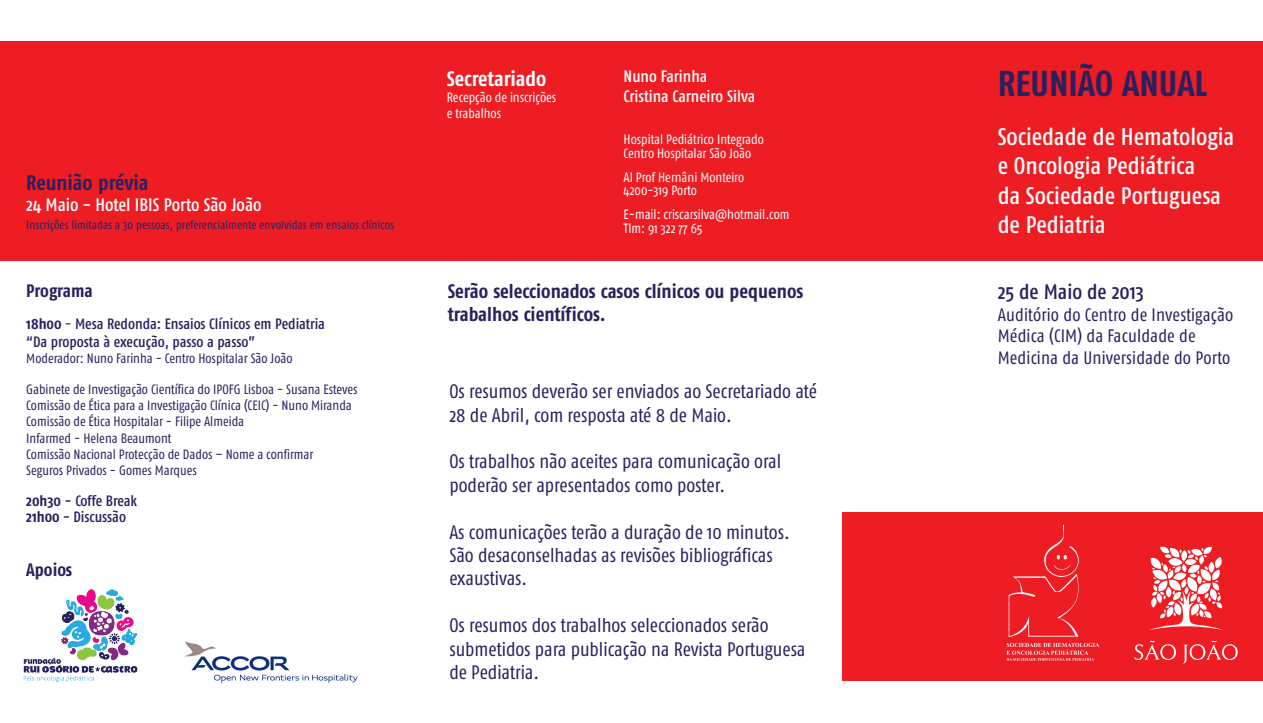
<style>
.page{position:relative;width:1263px;height:723px;background:#fff}
.page>*{position:absolute;margin:0;border:0;box-sizing:border-box;transform-origin:0 0}
.t1{font:700 36px "Fago Co";color:#2a205e}
.t2{font:500 24px/29.2px "Fago Co";letter-spacing:-.005em;color:#f6f8f8}
.t3{font:500 21px "Fago Co";letter-spacing:-.005em;color:#2a205e}
.t4{font:700 21px "Fago Co";letter-spacing:-.005em;color:#2a205e}
.t5{font:700 21px "Fago Co";color:#fff}
.t6{font:19.5px/23.4px "Fago Co";color:#2a205e}
.t7{font:700 19.5px/23.4px "Fago Co";color:#2a205e}
.t8{font:18px/21.6px "Fago Co";letter-spacing:.01em;color:#2a205e}
.t9{font:500 18px "Fago Co";color:#fff}
.t10{font:700 18px "Fago Co";color:#2a205e}
.t11{font:500 16.5px/19.8px "Fago Co";letter-spacing:-.005em;color:#fff}
.t12{font:500 15px/18px "Fago Co";letter-spacing:-.005em;color:#2a205e}
.t13{font:13.5px/16.2px "Fago Co";color:#2a205e}
.t14{font:13.5px/13.5px "Fago Co";color:#fff}
.t15{font:12px "Fago Co";letter-spacing:.01em;color:#2a205e}
.s1{font-weight:700}
.s2{font-weight:400}
</style>
<div class="page">
<img style="left:23px;top:589px;width:115px;height:94px">
<div style="left:0;top:41px;width:1263px;height:219px;background:#ee1d23"></div>
<div style="left:842px;top:512px;width:421px;height:168px;background:#ee1d23"></div>
<svg style="left:1006px;top:643px;width:93px;height:18px"></svg>
<svg style="left:1008px;top:524px;width:71px;height:113px"></svg>
<img style="left:184px;top:641px;width:174px;height:42px">
<svg style="left:1134px;top:640px;width:104px;height:24px"></svg>
<svg style="left:1149px;top:546px;width:74px;height:84px"></svg>
<p class="t4" style="left:26px;top:170px;width:124px">Reunião prévia</p>
<p class="t9" style="left:26px;top:194px;width:237px">24 Maio - Hotel IBIS Porto São João</p>
<p class="t15" style="left:26px;top:218px;width:369px">Inscrições limitadas a 30 pessoas, preferencialmente envolvidas em ensaios clínicos</p>
<p class="t10" style="left:26px;top:280px;width:68px">Programa</p>
<p class="t12" style="left:26px;top:315px;width:300px"><span class="s1">18h00</span> <span class="s2">-</span> Mesa Redonda: Ensaios Clínicos em Pediatria “Da proposta à execução, passo a passo”</p>
<p class="t13" style="left:26px;top:350px;width:268px">Moderador: Nuno Farinha - Centro Hospitalar São João</p>
<p class="t13" style="left:26px;top:381px;width:333px">Gabinete de Investigação Científica do IPOFG Lisboa - Susana Esteves Comissão de Ética para a Investigação Clínica (CEIC) - Nuno Miranda Comissão de Ética Hospitalar - Filipe Almeida<br>Infarmed - Helena Beaumont<br>Comissão Nacional Protecção de Dados – Nome a confirmar<br>Seguros Privados - Gomes Marques</p>
<p class="t12" style="left:26px;top:492px;width:112px;line-height:16.5px"><span class="s1">20h30</span> - Coffe Break<br><span class="s1">21h00</span> - Discussão</p>
<p class="t10" style="left:26px;top:559px;width:48px">Apoios</p>
<p class="t5" style="left:447px;top:66px;width:101px">Secretariado</p>
<p class="t14" style="left:447px;top:89px;width:111px;line-height:16.2px">Recepção de inscrições e trabalhos</p>
<p class="t11" style="left:624px;top:67px;width:133px">Nuno Farinha<br>Cristina Carneiro Silva</p>
<p class="t14" style="left:624px;top:133px;width:142px">Hospital Pediátrico Integrado<br>Centro Hospitalar São João</p>
<p class="t14" style="left:624px;top:170px;width:122px">Al Prof Hernâni Monteiro<br>4200-319 Porto</p>
<p class="t14" style="left:624px;top:208px;width:167px">E-mail: criscarsilva@hotmail.com<br>Tlm: 91 322 77 65</p>
<p class="t7" style="left:448px;top:279px;width:357px">Serão seleccionados casos clínicos ou pequenos trabalhos científicos.</p>
<p class="t6" style="left:449px;top:379px;width:369px">Os resumos deverão ser enviados ao Secretariado até<br>28 de Abril, com resposta até 8 de Maio.</p>
<p class="t6" style="left:449px;top:450px;width:333px">Os trabalhos não aceites para comunicação oral poderão ser apresentados como poster.</p>
<p class="t6" style="left:449px;top:520px;width:342px">As comunicações terão a duração de 10 minutos.<br>São desaconselhadas as revisões bibliográficas exaustivas.</p>
<p class="t6" style="left:449px;top:613px;width:357px">Os resumos dos trabalhos seleccionados serão submetidos para publicação na Revista Portuguesa de Pediatria.</p>
<h1 class="t1" style="left:998px;top:63px;width:211px">REUNIÃO ANUAL</h1>
<p class="t2" style="left:998px;top:122px;width:238px">Sociedade de Hematologia e Oncologia Pediátrica<br>da Sociedade Portuguesa de Pediatria</p>
<p class="t3" style="left:998px;top:279px;width:148px">25 de Maio de 2013</p>
<p class="t8" style="left:998px;top:303px;width:237px">Auditório do Centro de Investigação<br>Médica (CIM) da Faculdade de<br>Medicina da Universidade do Porto</p>
</div>
